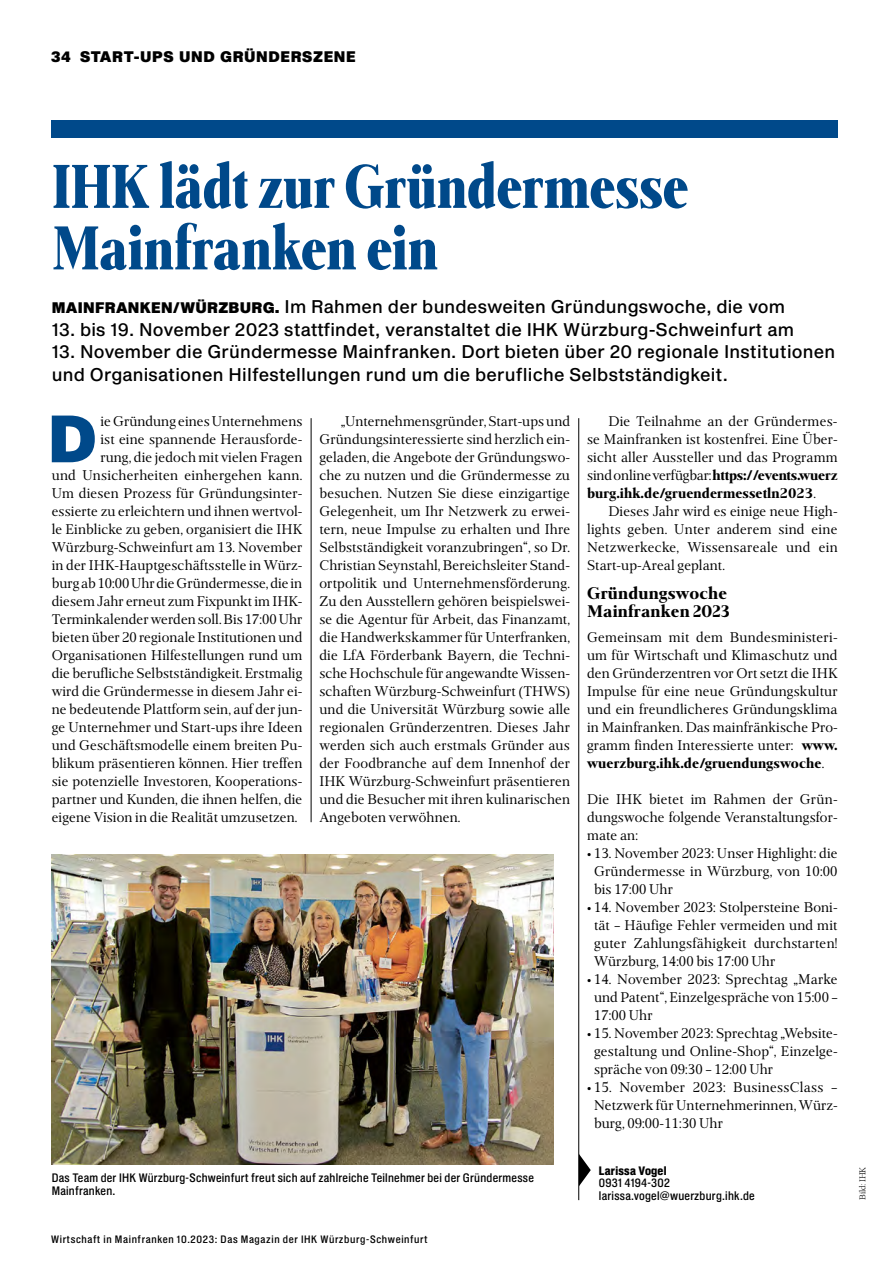
<style>
.page{position:relative;width:893px;height:1263px;background:#fff}
.page>*{position:absolute;margin:0;border:0;box-sizing:border-box;transform-origin:0 0}
.WiM_Head_gross{font:800 66px/61.5px "Frontis Condensed";letter-spacing:-.005em;color:#00498a;scale:.96 1}
.WiM_Gtx_Initial{font:65.4px "Shapiro Pro 96 Super";color:#00498a}
.WiM_Vorspann{font:18px/22.5px "Shapiro Pro 54 Middle";letter-spacing:.01em;color:#000}
.WiM_Zwiti{font:800 18px/18px "Frontis";letter-spacing:.01em;color:#000}
.WiM_Gtx_Einzug{font:15px/18px "Frontis";letter-spacing:.005em;color:#000;text-align:justify}
.WiM_Gtx_OHNE_Einzug{font:15px/18px "Frontis";letter-spacing:.005em;color:#000;text-align:justify}
.WiM_Gtx_Initial-2{font:15px "Frontis";letter-spacing:.005em;color:#000}
.t1{font:15px "Shapiro Pro 96 Super";letter-spacing:.04em;color:#000}
.WiM_BU{font:12px/12.8px "Shapiro Pro 52 Middle";letter-spacing:.02em;color:#000}
.WiM_Info_Hinweis{font:12px/12.8px "Shapiro Pro 52 Middle";letter-spacing:.02em;color:#000}
.t2{font:10.5px "Shapiro Pro 52 Middle";letter-spacing:.06em;color:#000}
.t3{font:300 9px "Frontis";color:#000}
.s1{font-family:"Shapiro Pro 96 Super";font-size:15px}
.s2{font-weight:800}
.s3{font-family:"Shapiro Pro 82 Super";font-weight:800}
</style>
<div class="page">
<div style="left:51px;top:120px;width:787px;height:18px;background:#00498a"></div>
<svg style="left:579px;top:1154px;width:12px;height:32px"></svg>
<img style="left:52px;top:855px;width:502px;height:309px">
<hr style="left:311px;top:418px;width:1px;height:404px;background:#000">
<hr style="left:578px;top:418px;width:1px;height:782px;background:#000">
<p class="t1" style="left:51px;top:46px;width:306px">34 START-UPS UND GRÜNDERSZENE</p>
<p class="WiM_Head_gross" style="left:52px;top:155px;width:665px">IHK lädt zur Gründermesse<br>Mainfranken ein</p>
<p class="WiM_Vorspann" style="left:52px;top:296px;width:735px"><span class="s1">MAINFRANKEN/WÜRZBURG.</span> Im Rahmen der bundesweiten Gründungswoche, die vom</p>
<p class="WiM_Vorspann" style="left:52px;top:319px;width:744px">13. bis 19. November 2023 stattfindet, veranstaltet die IHK Würzburg-Schweinfurt am</p>
<p class="WiM_Vorspann" style="left:52px;top:341px;width:785px">13. November die Gründermesse Mainfranken. Dort bieten über 20 regionale Institutionen und Organisationen Hilfestellungen rund um die berufliche Selbstständigkeit.</p>
<p class="WiM_Gtx_Initial" style="left:48px;top:392px;width:51px">D</p>
<p class="WiM_Gtx_Initial-2" style="left:100px;top:412px;width:204px">ie Gründung eines Unternehmens</p>
<p class="WiM_Gtx_Einzug" style="left:319px;top:412px;width:252px;text-indent:21px">„Unternehmensgründer, Start-ups und Gründungsinteressierte sind herzlich ein&shy;geladen, die Angebote der Gründungswo&shy;che zu nutzen und die Gründermesse zu besuchen. Nutzen Sie diese einzigartige Gelegenheit, um Ihr Netzwerk zu erwei&shy;tern, neue Impulse zu erhalten und Ihre Selbstständigkeit voranzubringen“, so Dr.<br>Christian Seynstahl, Bereichsleiter Stand&shy;ortpolitik und Unternehmensförderung.<br>Zu den Ausstellern gehören beispielswei&shy;se die Agentur für Arbeit, das Finanzamt, die Handwerkskammer für Unterfranken, die LfA Förderbank Bayern, die Techni&shy;sche Hochschule für angewandte Wissen&shy;schaften Würzburg-Schweinfurt (THWS) und die Universität Würzburg sowie alle regionalen Gründerzentren. Dieses Jahr werden sich auch erstmals Gründer aus der Foodbranche auf dem Innenhof der IHK Würzburg-Schweinfurt präsentieren und die Besucher mit ihren kulinarischen Angeboten verwöhnen.</p>
<p class="WiM_Gtx_Einzug" style="left:587px;top:412px;width:252px;text-align:left;text-indent:21px">Die Teilnahme an der Gründermes-- se Mainfranken ist kostenfrei. Eine Über&shy;sicht aller Aussteller und das Programm sind online verfügbar: <span class="s2">https://events.wuerz burg.ihk.de/gruendermessetln2023</span>.</p>
<p class="WiM_Gtx_Initial-2" style="left:100px;top:430px;width:203px">ist eine spannende Herausforde-</p>
<p class="WiM_Gtx_Initial-2" style="left:100px;top:448px;width:203px">rung, die jedoch mit vielen Fragen</p>
<p class="WiM_Gtx_Initial-2" style="left:52px;top:466px;width:252px">und Unsicherheiten einhergehen kann.</p>
<p class="WiM_Gtx_Initial-2" style="left:52px;top:484px;width:252px">Um diesen Prozess für Gründungsinter-</p>
<p class="WiM_Gtx_Initial-2" style="left:52px;top:502px;width:252px">essierte zu erleichtern und ihnen wertvol-</p>
<p class="WiM_Gtx_Initial-2" style="left:52px;top:520px;width:252px">le Einblicke zu geben, organisiert die IHK</p>
<p class="WiM_Gtx_Initial-2" style="left:52px;top:538px;width:252px">Würzburg-Schweinfurt am 13. November</p>
<p class="WiM_Gtx_Initial-2" style="left:52px;top:556px;width:252px">in der IHK-Hauptgeschäftsstelle in Würz-</p>
<p class="WiM_Gtx_Initial-2" style="left:52px;top:574px;width:252px">burg ab 10:00 Uhr die Gründermesse, die in</p>
<p class="WiM_Gtx_Initial-2" style="left:52px;top:592px;width:252px">diesem Jahr erneut zum Fixpunkt im IHK-</p>
<p class="WiM_Gtx_Initial-2" style="left:52px;top:610px;width:252px">Terminkalender werden soll. Bis 17:00 Uhr</p>
<p class="WiM_Gtx_Initial-2" style="left:52px;top:628px;width:252px">bieten über 20 regionale Institutionen und</p>
<p class="WiM_Gtx_Initial-2" style="left:52px;top:646px;width:252px">Organisationen Hilfestellungen rund um</p>
<p class="WiM_Gtx_Initial-2" style="left:52px;top:664px;width:252px">die berufliche Selbstständigkeit. Erstmalig</p>
<p class="WiM_Gtx_Initial-2" style="left:52px;top:682px;width:252px">wird die Gründermesse in diesem Jahr ei-</p>
<p class="WiM_Gtx_Initial-2" style="left:52px;top:700px;width:252px">ne bedeutende Plattform sein, auf der jun-</p>
<p class="WiM_Gtx_Initial-2" style="left:52px;top:718px;width:252px">ge Unternehmer und Start-ups ihre Ideen</p>
<p class="WiM_Gtx_Initial-2" style="left:52px;top:736px;width:252px">und Geschäftsmodelle einem breiten Pu-</p>
<p class="WiM_Gtx_Initial-2" style="left:52px;top:754px;width:252px">blikum präsentieren können. Hier treffen</p>
<p class="WiM_Gtx_Initial-2" style="left:52px;top:772px;width:252px">sie potenzielle Investoren, Kooperations-</p>
<p class="WiM_Gtx_Initial-2" style="left:52px;top:790px;width:252px">partner und Kunden, die ihnen helfen, die</p>
<p class="WiM_Gtx_Initial-2" style="left:52px;top:808px;width:247px">eigene Vision in die Realität umzusetzen.</p>
<p class="WiM_Gtx_Einzug" style="left:587px;top:502px;width:252px;text-indent:21px">Dieses Jahr wird es einige neue High&shy;lights geben. Unter anderem sind eine Netzwerkecke, Wissensareale und ein Start-up-Areal geplant.</p>
<p class="WiM_Zwiti" style="left:587px;top:584px;width:144px">Gründungswoche<br>Mainfranken 2023</p>
<p class="WiM_Gtx_OHNE_Einzug" style="left:587px;top:628px;width:252px">Gemeinsam mit dem Bundesministeri&shy;um für Wirtschaft und Klimaschutz und den Gründerzentren vor Ort setzt die IHK Impulse für eine neue Gründungskultur und ein freundlicheres Gründungsklima in Mainfranken. Das mainfränkische Pro&shy;gramm finden Interessierte unter: <span class="s2">www. wuerzburg.ihk.de/gruendungswoche</span>.</p>
<p class="WiM_Gtx_OHNE_Einzug" style="left:587px;top:790px;width:252px">Die IHK bietet im Rahmen der Grün&shy;dungswoche folgende Veranstaltungsfor&shy;mate an:</p>
<p class="WiM_Gtx_OHNE_Einzug" style="left:594px;top:844px;width:245px;text-indent:-7px">• 13. November 2023: Unser Highlight: die Gründermesse in Würzburg, von 10:00 bis 17:00 Uhr</p>
<p class="WiM_Gtx_OHNE_Einzug" style="left:594px;top:898px;width:245px;text-indent:-7px">• 14. November 2023: Stolpersteine Boni&shy;tät – Häufige Fehler vermeiden und mit guter Zahlungsfähigkeit durchstarten!<br>Würzburg, 14:00 bis 17:00 Uhr</p>
<p class="WiM_Gtx_OHNE_Einzug" style="left:594px;top:970px;width:245px;text-indent:-7px">• 14. November 2023: Sprechtag „Marke und Patent“, Einzelgespräche von 15:00 – 17:00 Uhr</p>
<p class="WiM_Gtx_OHNE_Einzug" style="left:594px;top:1024px;width:245px;text-indent:-7px">• 15. November 2023: Sprechtag „Website&shy;gestaltung und Online-Shop“, Einzelge&shy;spräche von 09:30 – 12:00 Uhr</p>
<p class="WiM_Gtx_OHNE_Einzug" style="left:594px;top:1078px;width:245px;text-indent:-7px">• 15. November 2023: BusinessClass – Netzwerk für Unternehmerinnen, Würz&shy;burg, 09:00-11:30 Uhr</p>
<p class="WiM_Info_Hinweis" style="left:599px;top:1164px;width:157px"><span class="s3">Larissa Vogel<br></span>0931 4194-302 larissa.vogel@wuerzburg.ihk.de</p>
<p class="WiM_BU" style="left:52px;top:1172px;width:484px">Das Team der IHK Würzburg-Schweinfurt freut sich auf zahlreiche Teilnehmer bei der Gründermesse<br>Mainfranken.</p>
<p class="t2" style="left:51px;top:1232px;width:378px">Wirtschaft in Mainfranken 10.2023: Das Magazin der IHK Würzburg-Schweinfurt</p>
<p class="t3" style="left:857px;top:1200px;width:35px;rotate:-90deg">Bild: IHK</p>
</div>
